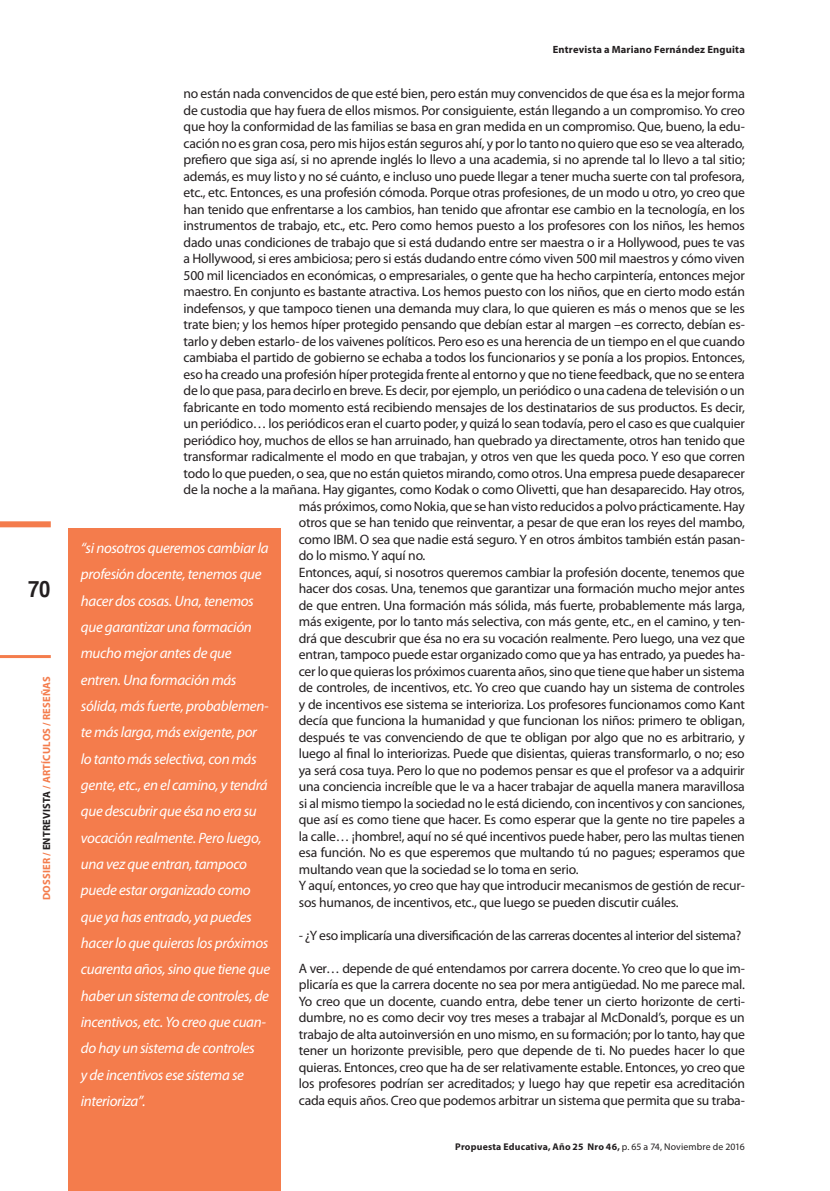
<style>
.page{position:relative;width:830px;height:1191px;background:#fff}
.page>*{position:absolute;margin:0;border:0;box-sizing:border-box;transform-origin:0 0}
.t1{font:700 22.5px "Helvetica";color:#231f20;scale:.9 1}
.t2{font:italic 15px/26.2px "Myriad Pro";letter-spacing:-.02em;color:#fff}
.t3{font:13.65px/16.5px "Myriad Pro";letter-spacing:-.015em;color:#231f20;text-align:justify}
.t4{font:700 10.5px "Myriad Pro";letter-spacing:.015em;color:#f47c4c}
.t5{font:700 10.5px "Myriad Pro";letter-spacing:.02em;color:#231f20}
.t6{font:700 9.75px "Myriad Pro";letter-spacing:.02em;color:#231f20}
.s1{color:#231f20}
.s2{font-style:italic}
.s3{font-weight:400}
</style>
<div class="page">
<hr style="left:0;top:655px;width:51px;height:3px;background:#f47c4c">
<div style="left:0;top:521px;width:51px;height:6px;background:#f47c4c"></div>
<div style="left:69px;top:528px;width:212px;height:663px;background:#f47c4c"></div>
<h1 class="t1" style="left:28px;top:571px;width:26px">70</h1>
<p class="t4" style="left:40px;top:900px;width:225px;rotate:-90deg">DOSSIER / <span class="s1">ENTREVISTA</span> / ARTÍCULOS / RESEÑAS</p>
<p class="t5" style="left:552px;top:42px;width:193px">Entrevista a Mariano Fernández Enguita</p>
<p class="t3" style="left:183px;top:85px;width:562px">no están nada convencidos de que esté bien, pero están muy convencidos de que ésa es la mejor forma</p>
<p class="t3" style="left:183px;top:102px;width:562px">de custodia que hay fuera de ellos mismos. Por consiguiente, están llegando a un compromiso. Yo creo</p>
<p class="t3" style="left:183px;top:118px;width:562px">que hoy la conformidad de las familias se basa en gran medida en un compromiso. Que, bueno, la edu-</p>
<p class="t3" style="left:183px;top:135px;width:562px">cación no es gran cosa, pero mis hijos están seguros ahí, y por lo tanto no quiero que eso se vea alterado,</p>
<p class="t3" style="left:183px;top:151px;width:562px">prefiero que siga así, si no aprende inglés lo llevo a una academia, si no aprende tal lo llevo a tal sitio;</p>
<p class="t3" style="left:183px;top:168px;width:562px">además, es muy listo y no sé cuánto, e incluso uno puede llegar a tener mucha suerte con tal profesora,</p>
<p class="t3" style="left:183px;top:184px;width:562px">etc., etc. Entonces, es una profesión cómoda. Porque otras profesiones, de un modo u otro, yo creo que</p>
<p class="t3" style="left:183px;top:201px;width:562px">han tenido que enfrentarse a los cambios, han tenido que afrontar ese cambio en la tecnología, en los</p>
<p class="t3" style="left:183px;top:217px;width:562px">instrumentos de trabajo, etc., etc. Pero como hemos puesto a los profesores con los niños, les hemos</p>
<p class="t3" style="left:183px;top:234px;width:562px">dado unas condiciones de trabajo que si está dudando entre ser maestra o ir a Hollywood, pues te vas</p>
<p class="t3" style="left:183px;top:250px;width:562px">a Hollywood, si eres ambiciosa; pero si estás dudando entre cómo viven 500 mil maestros y cómo viven</p>
<p class="t3" style="left:183px;top:267px;width:562px">500 mil licenciados en económicas, o empresariales, o gente que ha hecho carpintería, entonces mejor</p>
<p class="t3" style="left:183px;top:283px;width:562px">maestro. En conjunto es bastante atractiva. Los hemos puesto con los niños, que en cierto modo están</p>
<p class="t3" style="left:183px;top:300px;width:562px">indefensos, y que tampoco tienen una demanda muy clara, lo que quieren es más o menos que se les</p>
<p class="t3" style="left:183px;top:316px;width:562px">trate bien; y los hemos híper protegido pensando que debían estar al margen –es correcto, debían es-</p>
<p class="t3" style="left:183px;top:333px;width:562px">tarlo y deben estarlo- de los vaivenes políticos. Pero eso es una herencia de un tiempo en el que cuando</p>
<p class="t3" style="left:183px;top:349px;width:562px">cambiaba el partido de gobierno se echaba a todos los funcionarios y se ponía a los propios. Entonces,</p>
<p class="t3" style="left:183px;top:366px;width:562px">eso ha creado una profesión híper protegida frente al entorno y que no tiene feedback, que no se entera</p>
<p class="t3" style="left:183px;top:382px;width:562px">de lo que pasa, para decirlo en breve. Es decir, por ejemplo, un periódico o una cadena de televisión o un</p>
<p class="t3" style="left:183px;top:399px;width:562px">fabricante en todo momento está recibiendo mensajes de los destinatarios de sus productos. Es decir,</p>
<p class="t3" style="left:183px;top:415px;width:562px">un periódico… los periódicos eran el cuarto poder, y quizá lo sean todavía, pero el caso es que cualquier</p>
<p class="t3" style="left:183px;top:432px;width:562px">periódico hoy, muchos de ellos se han arruinado, han quebrado ya directamente, otros han tenido que</p>
<p class="t3" style="left:183px;top:448px;width:562px">transformar radicalmente el modo en que trabajan, y otros ven que les queda poco. Y eso que corren</p>
<p class="t3" style="left:183px;top:465px;width:562px">todo lo que pueden, o sea, que no están quietos mirando, como otros. Una empresa puede desaparecer</p>
<p class="t3" style="left:183px;top:481px;width:562px">de la noche a la mañana. Hay gigantes, como Kodak o como Olivetti, que han desaparecido. Hay otros,</p>
<p class="t3" style="left:299px;top:498px;width:447px">más próximos, como Nokia, que se han visto reducidos a polvo prácticamente. Hay</p>
<p class="t3" style="left:299px;top:514px;width:447px">otros que se han tenido que reinventar, a pesar de que eran los reyes del mambo,</p>
<p class="t3" style="left:299px;top:531px;width:447px">como IBM. O sea que nadie está seguro. Y en otros ámbitos también están pasan-</p>
<p class="t3" style="left:299px;top:547px;width:128px">do lo mismo. Y aquí no.</p>
<p class="t3" style="left:299px;top:564px;width:447px">Entonces, aquí, si nosotros queremos cambiar la profesión docente, tenemos que</p>
<p class="t3" style="left:299px;top:580px;width:447px">hacer dos cosas. Una, tenemos que garantizar una formación mucho mejor antes</p>
<p class="t3" style="left:299px;top:597px;width:447px">de que entren. Una formación más sólida, más fuerte, probablemente más larga,</p>
<p class="t3" style="left:299px;top:613px;width:447px">más exigente, por lo tanto más selectiva, con más gente, etc., en el camino, y ten-</p>
<p class="t3" style="left:299px;top:630px;width:447px">drá que descubrir que ésa no era su vocación realmente. Pero luego, una vez que</p>
<p class="t3" style="left:299px;top:646px;width:447px">entran, tampoco puede estar organizado como que ya has entrado, ya puedes ha-</p>
<p class="t3" style="left:299px;top:663px;width:447px">cer lo que quieras los próximos cuarenta años, sino que tiene que haber un sistema</p>
<p class="t3" style="left:299px;top:679px;width:447px">de controles, de incentivos, etc. Yo creo que cuando hay un sistema de controles</p>
<p class="t3" style="left:299px;top:696px;width:447px">y de incentivos ese sistema se interioriza. Los profesores funcionamos como Kant</p>
<p class="t3" style="left:299px;top:712px;width:447px">decía que funciona la humanidad y que funcionan los niños: primero te obligan,</p>
<p class="t3" style="left:299px;top:729px;width:447px">después te vas convenciendo de que te obligan por algo que no es arbitrario, y</p>
<p class="t3" style="left:299px;top:745px;width:447px">luego al final lo interiorizas. Puede que disientas, quieras transformarlo, o no; eso</p>
<p class="t3" style="left:299px;top:762px;width:447px">ya será cosa tuya. Pero lo que no podemos pensar es que el profesor va a adquirir</p>
<p class="t3" style="left:299px;top:778px;width:447px">una conciencia increíble que le va a hacer trabajar de aquella manera maravillosa</p>
<p class="t3" style="left:299px;top:795px;width:447px">si al mismo tiempo la sociedad no le está diciendo, con incentivos y con sanciones,</p>
<p class="t3" style="left:299px;top:811px;width:447px">que así es como tiene que hacer. Es como esperar que la gente no tire papeles a</p>
<p class="t3" style="left:299px;top:828px;width:447px">la calle… ¡hombre!, aquí no sé qué incentivos puede haber, pero las multas tienen</p>
<p class="t3" style="left:299px;top:844px;width:447px">esa función. No es que esperemos que multando tú no pagues; esperamos que</p>
<p class="t3" style="left:299px;top:861px;width:281px">multando vean que la sociedad se lo toma en serio.</p>
<p class="t3" style="left:299px;top:877px;width:447px">Y aquí, entonces, yo creo que hay que introducir mecanismos de gestión de recur-</p>
<p class="t3" style="left:299px;top:894px;width:381px">sos humanos, de incentivos, etc., que luego se pueden discutir cuáles.</p>
<p class="t3" style="left:299px;top:927px;width:444px"><span class="s2">-</span> ¿Y eso implicaría una diversificación de las carreras docentes al interior del sistema?</p>
<p class="t3" style="left:299px;top:960px;width:447px">A ver… depende de qué entendamos por carrera docente. Yo creo que lo que im&shy;plicaría es que la carrera docente no sea por mera antigüedad. No me parece mal.<br>Yo creo que un docente, cuando entra, debe tener un cierto horizonte de certi&shy;dumbre, no es como decir voy tres meses a trabajar al McDonald’s, porque es un trabajo de alta autoinversión en uno mismo, en su formación; por lo tanto, hay que tener un horizonte previsible, pero que depende de ti. No puedes hacer lo que quieras. Entonces, creo que ha de ser relativamente estable. Entonces, yo creo que los profesores podrían ser acreditados; y luego hay que repetir esa acreditación cada equis años. Creo que podemos arbitrar un sistema que permita que su traba-</p>
<p class="t2" style="left:81px;top:535px;width:191px">“si nosotros queremos cambiar la profesión docente, tenemos que hacer dos cosas. Una, tenemos que garantizar una formación mucho mejor antes de que entren. Una formación más sólida, más fuerte, probablemen&shy;te más larga, más exigente, por lo tanto más selectiva, con más gente, etc., en el camino, y tendrá que descubrir que ésa no era su vocación realmente. Pero luego, una vez que entran, tampoco puede estar organizado como que ya has entrado, ya puedes hacer lo que quieras los próximos cuarenta años, sino que tiene que haber un sistema de controles, de incentivos, etc. Yo creo que cuan&shy;do hay un sistema de controles<br>y de incentivos ese sistema se interioriza”.</p>
<p class="t6" style="left:455px;top:1140px;width:291px">Propuesta Educativa, Año 25 Nro 46, <span class="s3">p. 65 a 74, Noviembre de 2016</span></p>
</div>
